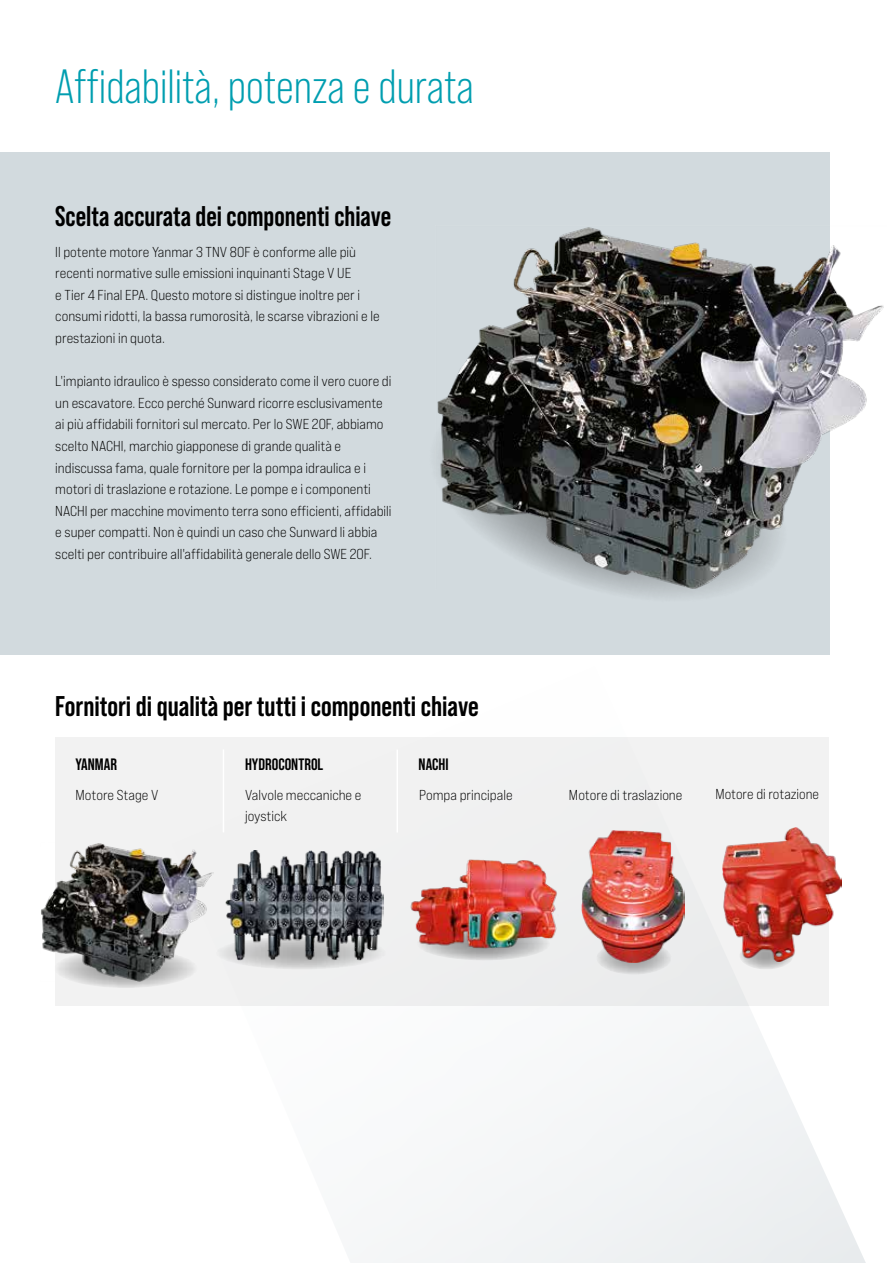
<style>
.page{position:relative;width:893px;height:1263px;background:#fff}
.page>*{position:absolute;margin:0;border:0;box-sizing:border-box;transform-origin:0 0}
.t1{font:48px "Bebas Neue Pro";color:#009eb0}
.t2{font:700 28.5px "Bebas Neue Pro";color:#000}
.t3{font:700 16.5px "Bebas Neue Pro";color:#000}
.t4{font:14.4px/21.6px "Bebas Neue Pro Exp Bk";color:#000}
</style>
<div class="page">
<svg style="left:373px;top:631px;width:493px;height:632px"></svg>
<div style="left:55px;top:737px;width:774px;height:269px;background:#f2f2f2"></div>
<div style="left:0;top:152px;width:829px;height:503px;background:#d2dade"></div>
<img style="left:41px;top:843px;width:172px;height:111px">
<img style="left:226px;top:851px;width:157px;height:94px">
<svg style="left:417px;top:927px;width:134px;height:33px"></svg>
<svg style="left:215px;top:936px;width:172px;height:33px;background:#a1a2a3"></svg>
<svg style="left:54px;top:949px;width:144px;height:39px;background:#8d8e8f"></svg>
<svg style="left:609px;top:590px;width:113px;height:7px"></svg>
<svg style="left:596px;top:941px;width:76px;height:34px"></svg>
<svg style="left:739px;top:942px;width:54px;height:27px"></svg>
<img style="left:410px;top:859px;width:147px;height:90px">
<img style="left:581px;top:831px;width:104px;height:131px">
<img style="left:722px;top:828px;width:120px;height:134px">
<hr style="left:396px;top:749px;width:2px;height:83px;background:#fff">
<hr style="left:223px;top:749px;width:1px;height:83px;background:#fff">
<img style="left:437px;top:226px;width:447px;height:364px">
<h1 class="t1" style="left:55px;top:60px;width:420px">Affidabilità, potenza e durata</h1>
<h2 class="t2" style="left:55px;top:200px;width:338px">Scelta accurata dei componenti chiave</h2>
<p class="t4" style="left:55px;top:241px;width:326px">Il potente motore Yanmar 3 TNV 80F è conforme alle più recenti normative sulle emissioni inquinanti Stage V UE<br>e Tier 4 Final EPA. Questo motore si distingue inoltre per i consumi ridotti, la bassa rumorosità, le scarse vibrazioni e le prestazioni in quota.</p>
<p class="t4" style="left:55px;top:370px;width:338px">L'impianto idraulico è spesso considerato come il vero cuore di un escavatore. Ecco perché Sunward ricorre esclusivamente ai più affidabili fornitori sul mercato. Per lo SWE 20F, abbiamo scelto NACHI, marchio giapponese di grande qualità e indiscussa fama, quale fornitore per la pompa idraulica e i motori di traslazione e rotazione. Le pompe e i componenti NACHI per macchine movimento terra sono efficienti, affidabili e super compatti. Non è quindi un caso che Sunward li abbia scelti per contribuire all'affidabilità generale dello SWE 20F.</p>
<h2 class="t2" style="left:55px;top:690px;width:425px">Fornitori di qualità per tutti i componenti chiave</h2>
<p class="t3" style="left:76px;top:754px;width:43px">YANMAR</p>
<p class="t4" style="left:76px;top:784px;width:84px">Motore Stage V</p>
<p class="t3" style="left:245px;top:754px;width:80px">HYDROCONTROL</p>
<p class="t3" style="left:419px;top:754px;width:31px">NACHI</p>
<p class="t4" style="left:245px;top:784px;width:118px">Valvole meccaniche e joystick</p>
<p class="t4" style="left:419px;top:784px;width:95px">Pompa principale</p>
<p class="t4" style="left:569px;top:784px;width:115px">Motore di traslazione</p>
<p class="t4" style="left:715px;top:783px;width:105px">Motore di rotazione</p>
</div>
